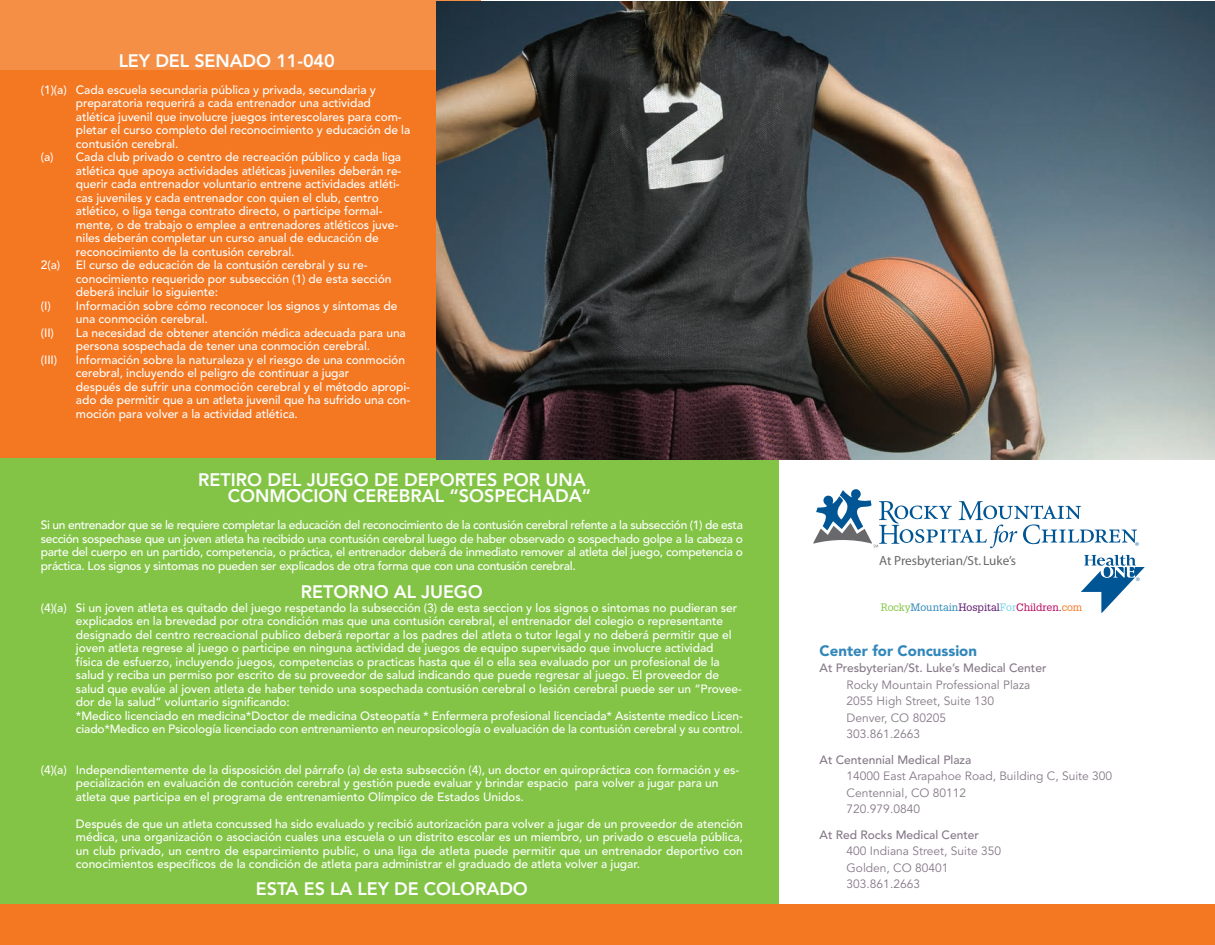
<style>
.page{position:relative;width:1215px;height:945px;background:#fff}
.page>*{position:absolute;margin:0;border:0;box-sizing:border-box;transform-origin:0 0}
.t1{font:800 18px/16.5px "Avenir";color:#fff;text-align:right}
.t2{font:900 15px "Avenir";color:#3287ba}
.t3{font:13.2px "Myriad";color:#69696c}
.t4{font:500 12px/13.5px "Avenir";letter-spacing:-.005em;color:#fff}
.t5{font:12px/16.5px "Avenir";color:#847886}
.t6{font:500 12px "Avenir";color:#847886}
.t7{font:10.5px "Glypha LT Std";color:#5b166b}
.s1{color:#83c447}
.s2{color:#3287ba}
.s3{color:#78d0e4}
.s4{color:#b5025b}
.s5{color:#f47721}
</style>
<div class="page">
<div style="left:0;top:9px;width:778px;height:936px;background:#83c447"></div>
<div style="left:0;top:904px;width:1215px;height:41px;background:#f47721"></div>
<svg style="left:1081px;top:555px;width:64px;height:58px"></svg>
<svg style="left:813px;top:489px;width:326px;height:59px"></svg>
<div style="left:0;top:0;width:480px;height:458px;background:#f47721"></div>
<div style="left:0;top:0;width:480px;height:70px;background:#f68f46"></div>
<img style="left:436px;top:2px;width:779px;height:457px">
<hr style="left:586px;top:0;width:42px;height:1px;background:#000">
<hr style="left:586px;top:944px;width:42px;height:1px;background:#000">
<hr style="left:0;top:452px;width:1px;height:42px;background:#000">
<hr style="left:1214px;top:452px;width:1px;height:42px;background:#000">
<h1 class="t1" style="left:119px;top:52px;width:218px">LEY DEL SENADO 11-040</h1>
<p class="t4" style="left:41px;top:82px;width:337px">(1)(a) Cada escuela secundaria pública y privada, secundaria y</p>
<p class="t4" style="left:76px;top:96px;width:296px">preparatoria requerirá a cada entrenador una actividad</p>
<p class="t4" style="left:76px;top:109px;width:327px">atlética juvenil que involucre juegos interescolares para com-</p>
<p class="t4" style="left:76px;top:123px;width:336px">pletar el curso completo del reconocimiento y educación de la</p>
<p class="t4" style="left:76px;top:136px;width:104px">contusión cerebral.</p>
<p class="t4" style="left:41px;top:150px;width:362px">(a) Cada club privado o centro de recreación público y cada liga</p>
<p class="t4" style="left:76px;top:163px;width:327px">atlética que apoya actividades atléticas juveniles deberán re-</p>
<p class="t4" style="left:76px;top:177px;width:325px">querir cada entrenador voluntario entrene actividades atléti-</p>
<p class="t4" style="left:76px;top:190px;width:304px">cas juveniles y cada entrenador con quien el club, centro</p>
<p class="t4" style="left:76px;top:204px;width:308px">atlético, o liga tenga contrato directo, o participe formal-</p>
<p class="t4" style="left:76px;top:217px;width:324px">mente, o de trabajo o emplee a entrenadores atléticos juve-</p>
<p class="t4" style="left:76px;top:231px;width:304px">niles deberán completar un curso anual de educación de</p>
<p class="t4" style="left:76px;top:244px;width:220px">reconocimiento de la contusión cerebral.</p>
<p class="t4" style="left:41px;top:258px;width:21px">2(a)</p>
<p class="t4" style="left:76px;top:258px;width:293px">El curso de educación de la contusión cerebral y su re-</p>
<p class="t4" style="left:76px;top:271px;width:317px">conocimiento requerido por subsección (1) de esta sección</p>
<p class="t4" style="left:76px;top:285px;width:144px">deberá incluir lo siguiente:</p>
<p class="t4" style="left:41px;top:298px;width:358px">(I) Información sobre cómo reconocer los signos y síntomas de</p>
<p class="t4" style="left:76px;top:312px;width:133px">una conmoción cerebral.</p>
<p class="t4" style="left:41px;top:325px;width:15px">(II)</p>
<p class="t4" style="left:76px;top:325px;width:331px">La necesidad de obtener atención médica adecuada para una persona sospechada de tener una conmoción cerebral.</p>
<p class="t4" style="left:41px;top:352px;width:18px">(III)</p>
<p class="t4" style="left:76px;top:352px;width:336px">Información sobre la naturaleza y el riesgo de una conmoción cerebral, incluyendo el peligro de continuar a jugar<br>después de sufrir una conmoción cerebral y el método apropi&shy;ado de permitir que a un atleta juvenil que ha sufrido una con&shy;moción para volver a la actividad atlética.</p>
<h1 class="t1" style="left:198px;top:471px;width:394px">RETIRO DEL JUEGO DE DEPORTES POR UNA<br>CONMOCION CEREBRAL “SOSPECHADA”</h1>
<p class="t4" style="left:41px;top:518px;width:704px;text-align:justify">Si un entrenador que se le requiere completar la educación del reconocimiento de la contusión cerebral refente a la subsección (1) de esta sección sospechase que un joven atleta ha recibido una contusión cerebral luego de haber observado o sospechado golpe a la cabeza o parte del cuerpo en un partido, competencia, o práctica, el entrenador deberá de inmediato remover al atleta del juego, competencia o práctica. Los signos y sintomas no pueden ser explicados de otra forma que con una contusión cerebral.</p>
<h1 class="t1" style="left:301px;top:584px;width:183px">RETORNO AL JUEGO</h1>
<p class="t4" style="left:76px;top:600px;width:669px;text-indent:-35px">(4)(a) Si un joven atleta es quitado del juego respetando la subsección (3) de esta seccion y los signos o sintomas no pudieran ser explicados en la brevedad por otra condición mas que una contusión cerebral, el entrenador del colegio o representante designado del centro recreacional publico deberá reportar a los padres del atleta o tutor legal y no deberá permitir que el joven atleta regrese al juego o participe en ninguna actividad de juegos de equipo supervisado que involucre actividad física de esfuerzo, incluyendo juegos, competencias o practicas hasta que él o ella sea evaluado por un profesional de la salud y reciba un permiso por escrito de su proveedor de salud indicando que puede regresar al juego. El proveedor de salud que evalúe al joven atleta de haber tenido una sospechada contusión cerebral o lesión cerebral puede ser un “Provee&shy;dor de la salud” voluntario significando:<br>*Medico licenciado en medicina*Doctor de medicina Osteopatía * Enfermera profesional licenciada* Asistente medico Licen&shy;ciado*Medico en Psicología licenciado con entrenamiento en neuropsicología o evaluación de la contusión cerebral y su control.</p>
<p class="t4" style="left:76px;top:762px;width:665px;text-indent:-35px">(4)(a) Independientemente de la disposición del párrafo (a) de esta subsección (4), un doctor en quiropráctica con formación y es&shy;pecialización en evaluación de contución cerebral y gestión puede evaluar y brindar espacio para volver a jugar para un atleta que participa en el programa de entrenamiento Olímpico de Estados Unidos.</p>
<p class="t4" style="left:76px;top:816px;width:669px;text-align:justify">Después de que un atleta concussed ha sido evaluado y recibió autorización para volver a jugar de un proveedor de atención médica, una organización o asociación cuales una escuela o un distrito escolar es un miembro, un privado o escuela pública, un club privado, un centro de esparcimiento public, o una liga de atleta puede permitir que un entrenador deportivo con conocimientos específicos de la condición de atleta para administrar el graduado de atleta volver a jugar.</p>
<h1 class="t1" style="left:256px;top:881px;width:274px">ESTA ES LA LEY DE COLORADO</h1>
<p class="t3" style="left:879px;top:556px;width:139px">At Presbyterian/St. Luke’s</p>
<p class="t7" style="left:881px;top:601px;width:203px"><span class="s1">Rocky</span><span class="s2">Mountain</span>Hospital<span class="s3">For</span><span class="s4">Children</span>.<span class="s5">com</span></p>
<p class="t2" style="left:820px;top:638px;width:159px">Center for Concussion</p>
<p class="t6" style="left:820px;top:658px;width:228px">At Presbyterian/St. Luke’s Medical Center</p>
<p class="t5" style="left:847px;top:677px;width:185px">Rocky Mountain Professional Plaza<br>2055 High Street, Suite 130<br>Denver, CO 80205<br>303.861.2663</p>
<p class="t6" style="left:820px;top:749px;width:153px">At Centennial Medical Plaza</p>
<p class="t5" style="left:847px;top:768px;width:267px">14000 East Arapahoe Road, Building C, Suite 300<br>Centennial, CO 80112<br>720.979.0840</p>
<p class="t6" style="left:820px;top:824px;width:161px">At Red Rocks Medical Center</p>
<p class="t5" style="left:847px;top:843px;width:156px">400 Indiana Street, Suite 350<br>Golden, CO 80401<br>303.861.2663</p>
</div>
